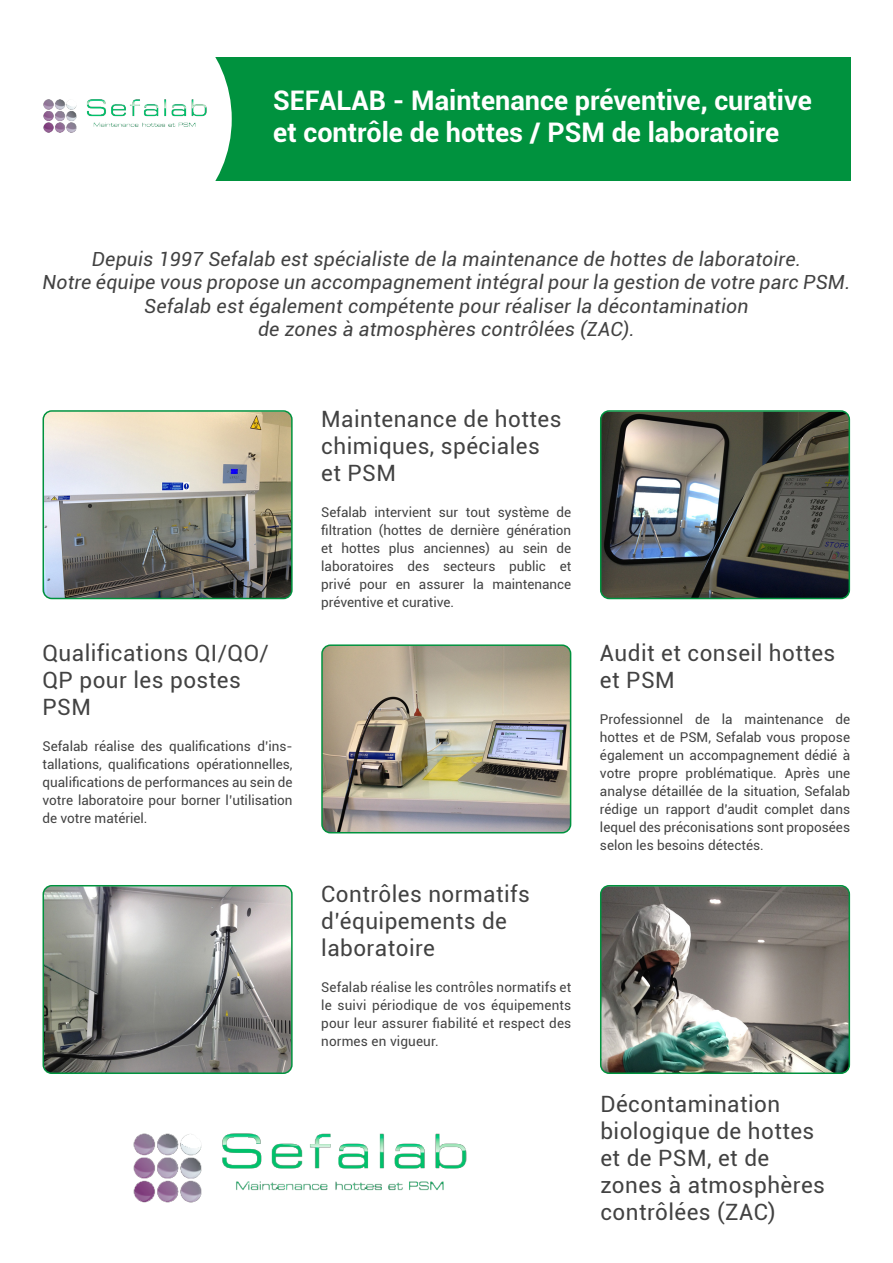
<style>
.page{position:relative;width:893px;height:1263px;background:#fff}
.page>*{position:absolute;margin:0;border:0;box-sizing:border-box;transform-origin:0 0}
.t1{font:700 27px "Roboto";color:#fff}
.t2{font:22.5px/27px "Roboto";letter-spacing:.02em;color:#424242}
.t3{font:italic 19.5px "Roboto";letter-spacing:.01em;color:#424242}
.t4{font:13.5px/18px "Roboto";color:#424242;text-align:justify}
</style>
<div class="page">
<img style="left:43px;top:411px;width:247px;height:187px">
<div style="left:43px;top:410px;width:250px;height:189px;border:2px solid #00923e;border-radius:9px"></div>
<img style="left:601px;top:411px;width:248px;height:187px">
<div style="left:600px;top:410px;width:250px;height:189px;border:2px solid #00923e;border-radius:9px"></div>
<img style="left:601px;top:886px;width:248px;height:187px">
<div style="left:600px;top:885px;width:250px;height:189px;border:2px solid #00923e;border-radius:9px"></div>
<img style="left:43px;top:886px;width:247px;height:187px">
<div style="left:43px;top:885px;width:250px;height:189px;border:2px solid #00923e;border-radius:9px"></div>
<img style="left:322px;top:647px;width:249px;height:186px">
<div style="left:321px;top:644px;width:250px;height:189px;border:2px solid #00923e;border-radius:9px"></div>
<div style="left:0;top:57px;width:850px;height:124px;background:#00923e"></div>
<div style="left:0;top:57px;width:232px;height:124px;background:#fff"></div>
<img style="left:43px;top:95px;width:165px;height:42px">
<hr style="left:892px;top:365px;width:1px;height:258px;background:#f4f4f4">
<img style="left:133px;top:1133px;width:334px;height:70px">
<p class="t1" style="left:273px;top:81px;width:540px">SEFALAB - Maintenance préventive, curative</p>
<p class="t1" style="left:273px;top:114px;width:507px">et contrôle de hottes / PSM de laboratoire</p>
<p class="t3" style="left:92px;top:245px;width:711px">Depuis 1997 Sefalab est spécialiste de la maintenance de hottes de laboratoire.</p>
<p class="t3" style="left:43px;top:269px;width:809px">Notre équipe vous propose un accompagnement intégral pour la gestion de votre parc PSM.</p>
<p class="t3" style="left:144px;top:292px;width:606px">Sefalab est également compétente pour réaliser la décontamination</p>
<p class="t3" style="left:258px;top:315px;width:378px">de zones à atmosphères contrôlées (ZAC).</p>
<p class="t2" style="left:43px;top:639px;width:228px">Qualifications QI/QO/<br>QP pour les postes<br>PSM</p>
<p class="t4" style="left:43px;top:737px;width:252px">Sefalab réalise des qualifications d’ins&shy;tallations, qualifications opérationnelles, qualifications de performances au sein de votre laboratoire pour borner l’utilisation de votre matériel.</p>
<p class="t2" style="left:321px;top:405px;width:242px">Maintenance de hottes</p>
<p class="t2" style="left:321px;top:432px;width:220px">chimiques, spéciales</p>
<p class="t2" style="left:321px;top:459px;width:76px">et PSM</p>
<p class="t4" style="left:321px;top:503px;width:252px">Sefalab intervient sur tout système de filtration (hottes de dernière génération et hottes plus anciennes) au sein de laboratoires des secteurs public et privé pour en assurer la maintenance préventive et curative.</p>
<p class="t2" style="left:321px;top:879px;width:210px">Contrôles normatifs d’équipements de laboratoire</p>
<p class="t4" style="left:321px;top:977px;width:252px">Sefalab réalise les contrôles normatifs et le suivi périodique de vos équipements pour leur assurer fiabilité et respect des normes en vigueur.</p>
<p class="t2" style="left:600px;top:639px;width:237px">Audit et conseil hottes et PSM</p>
<p class="t4" style="left:600px;top:710px;width:252px">Professionnel de la maintenance de hottes et de PSM, Sefalab vous propose également un accompagnement dédié à votre propre problématique. Après une analyse détaillée de la situation, Sefalab rédige un rapport d’audit complet dans lequel des préconisations sont proposées selon les besoins détectés.</p>
<p class="t2" style="left:600px;top:1090px;width:226px">Décontamination biologique de hottes et de PSM, et de zones à atmosphères contrôlées (ZAC)</p>
</div>
